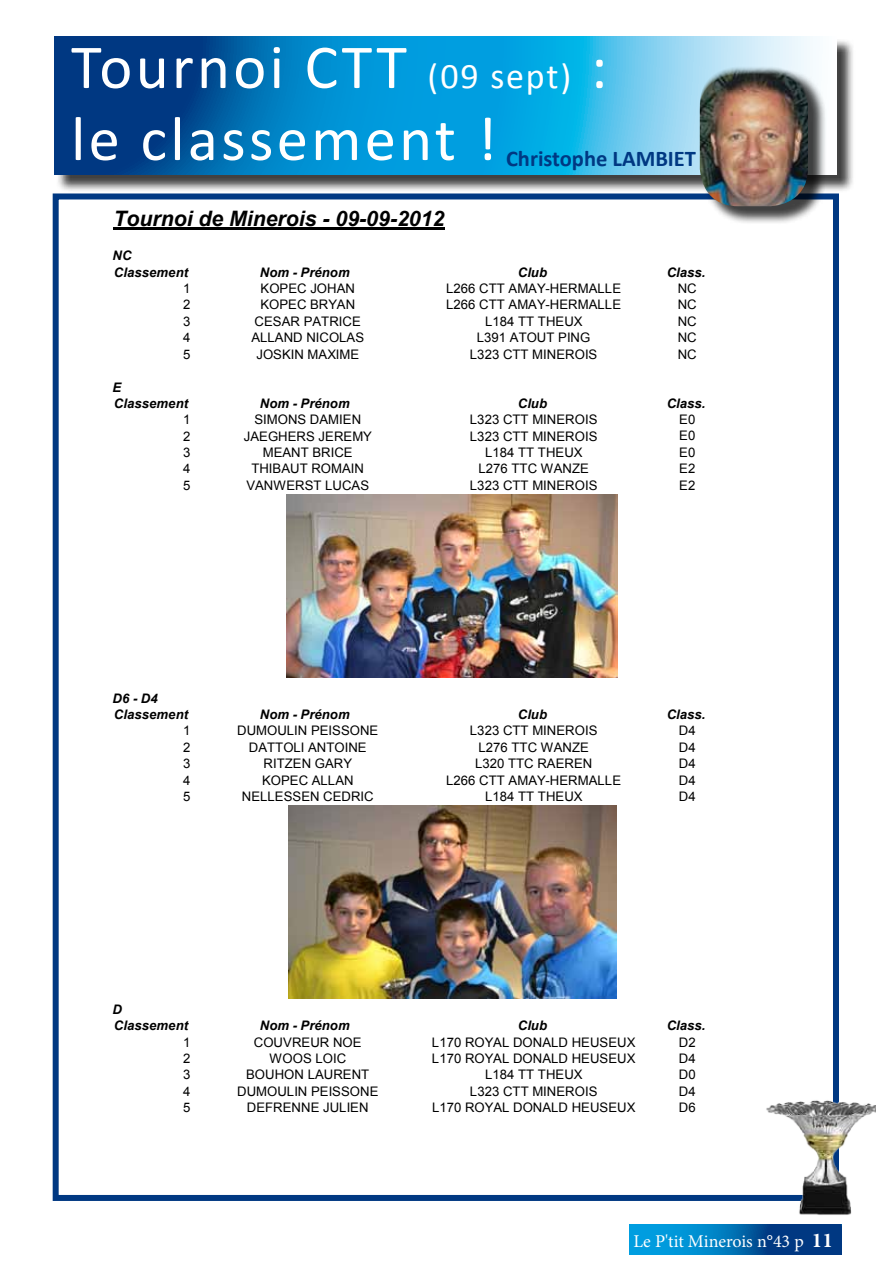
<style>
.page{position:relative;width:893px;height:1263px;background:#fff}
.page>*{position:absolute;margin:0;border:0;box-sizing:border-box;transform-origin:0 0}
.t1{font:63px/72px "Calibri";letter-spacing:.05em;color:#fff}
.t2{font:700 22.5px "Calibri";color:#003882}
.t3{font:italic 700 21.3px "Arial";color:#000}
.t4{font:18px "Minion Pro";letter-spacing:-.005em;color:#fff}
.t5{font:13.2px "Arial";letter-spacing:.005em;color:#000}
.t6{font:italic 700 13.2px/16.4px "Arial";letter-spacing:.005em;color:#000}
.s1{font-size:36px}
.s2{font-weight:700;font-size:21px}
</style>
<div class="page">
<svg style="left:629px;top:1225px;width:213px;height:29px;background:#0068ae"></svg>
<div style="left:56px;top:39px;width:799px;height:154px;background:#000;opacity:.75"></div>
<svg style="left:54px;top:36px;width:782px;height:138px;background:#1f8ec8"></svg>
<div style="left:53px;top:193px;width:786px;height:1008px;border:6px solid #003882"></div>
<div style="left:702px;top:68px;width:125px;height:157px;background:#000;opacity:.75"></div>
<img style="left:700px;top:66px;width:108px;height:140px">
<img style="left:763px;top:1091px;width:113px;height:124px">
<hr style="left:114px;top:228px;width:331px;height:2px;background:#000">
<img style="left:286px;top:494px;width:331px;height:184px">
<img style="left:288px;top:806px;width:328px;height:192px">
<h1 class="t1" style="left:71px;top:31px;width:538px">Tournoi CTT <span class="s1">(09 sept)</span> : le classement !</h1>
<h2 class="t2" style="left:506px;top:144px;width:192px">Christophe LAMBIET</h2>
<h3 class="t3" style="left:114px;top:204px;width:332px">Tournoi de Minerois - 09-09-2012</h3>
<p class="t6" style="left:113px;top:248px;width:77px">NC<br>Classement</p>
<p class="t6" style="left:260px;top:264px;width:91px">Nom - Prénom</p>
<p class="t6" style="left:518px;top:264px;width:31px">Club</p>
<p class="t6" style="left:667px;top:264px;width:40px">Class.</p>
<p class="t5" style="left:183px;top:280px;width:9px">1</p>
<p class="t5" style="left:261px;top:280px;width:96px">KOPEC JOHAN</p>
<p class="t5" style="left:446px;top:280px;width:176px">L266 CTT AMAY-HERMALLE</p>
<p class="t5" style="left:678px;top:280px;width:21px">NC</p>
<p class="t5" style="left:183px;top:296px;width:9px">2</p>
<p class="t5" style="left:260px;top:296px;width:96px">KOPEC BRYAN</p>
<p class="t5" style="left:446px;top:296px;width:176px">L266 CTT AMAY-HERMALLE</p>
<p class="t5" style="left:678px;top:296px;width:21px">NC</p>
<p class="t5" style="left:183px;top:312px;width:9px">3</p>
<p class="t5" style="left:255px;top:312px;width:108px">CESAR PATRICE</p>
<p class="t5" style="left:485px;top:312px;width:99px">L184 TT THEUX</p>
<p class="t5" style="left:678px;top:312px;width:21px">NC</p>
<p class="t5" style="left:183px;top:329px;width:9px">4</p>
<p class="t5" style="left:251px;top:329px;width:114px">ALLAND NICOLAS</p>
<p class="t5" style="left:477px;top:329px;width:115px">L391 ATOUT PING</p>
<p class="t5" style="left:678px;top:329px;width:21px">NC</p>
<p class="t5" style="left:183px;top:345px;width:9px">5</p>
<p class="t5" style="left:256px;top:345px;width:104px">JOSKIN MAXIME</p>
<p class="t5" style="left:470px;top:345px;width:129px">L323 CTT MINEROIS</p>
<p class="t5" style="left:678px;top:345px;width:21px">NC</p>
<p class="t6" style="left:113px;top:379px;width:77px">E<br>Classement</p>
<p class="t6" style="left:260px;top:395px;width:91px">Nom - Prénom</p>
<p class="t6" style="left:518px;top:395px;width:31px">Club</p>
<p class="t6" style="left:667px;top:395px;width:40px">Class.</p>
<p class="t5" style="left:183px;top:411px;width:9px">1</p>
<p class="t5" style="left:254px;top:411px;width:108px">SIMONS DAMIEN</p>
<p class="t5" style="left:470px;top:411px;width:129px">L323 CTT MINEROIS</p>
<p class="t5" style="left:679px;top:411px;width:18px">E0</p>
<p class="t5" style="left:183px;top:427px;width:9px">2</p>
<p class="t5" style="left:244px;top:427px;width:130px">JAEGHERS JEREMY</p>
<p class="t5" style="left:470px;top:427px;width:129px">L323 CTT MINEROIS</p>
<p class="t5" style="left:679px;top:427px;width:18px">E0</p>
<p class="t5" style="left:183px;top:444px;width:9px">3</p>
<p class="t5" style="left:263px;top:444px;width:92px">MEANT BRICE</p>
<p class="t5" style="left:485px;top:444px;width:99px">L184 TT THEUX</p>
<p class="t5" style="left:679px;top:444px;width:18px">E0</p>
<p class="t5" style="left:183px;top:460px;width:9px">4</p>
<p class="t5" style="left:251px;top:460px;width:114px">THIBAUT ROMAIN</p>
<p class="t5" style="left:478px;top:460px;width:112px">L276 TTC WANZE</p>
<p class="t5" style="left:679px;top:460px;width:18px">E2</p>
<p class="t5" style="left:183px;top:476px;width:9px">5</p>
<p class="t5" style="left:246px;top:476px;width:124px">VANWERST LUCAS</p>
<p class="t5" style="left:470px;top:476px;width:129px">L323 CTT MINEROIS</p>
<p class="t5" style="left:679px;top:476px;width:18px">E2</p>
<p class="t6" style="left:113px;top:690px;width:77px">D6 - D4<br>Classement</p>
<p class="t6" style="left:260px;top:706px;width:91px">Nom - Prénom</p>
<p class="t6" style="left:518px;top:706px;width:31px">Club</p>
<p class="t6" style="left:667px;top:706px;width:40px">Class.</p>
<p class="t5" style="left:183px;top:722px;width:9px">1</p>
<p class="t5" style="left:237px;top:722px;width:143px">DUMOULIN PEISSONE</p>
<p class="t5" style="left:470px;top:722px;width:129px">L323 CTT MINEROIS</p>
<p class="t5" style="left:679px;top:722px;width:18px">D4</p>
<p class="t5" style="left:183px;top:738px;width:9px">2</p>
<p class="t5" style="left:249px;top:738px;width:119px">DATTOLI ANTOINE</p>
<p class="t5" style="left:478px;top:738px;width:112px">L276 TTC WANZE</p>
<p class="t5" style="left:679px;top:738px;width:18px">D4</p>
<p class="t5" style="left:183px;top:755px;width:9px">3</p>
<p class="t5" style="left:264px;top:755px;width:90px">RITZEN GARY</p>
<p class="t5" style="left:475px;top:755px;width:119px">L320 TTC RAEREN</p>
<p class="t5" style="left:679px;top:755px;width:18px">D4</p>
<p class="t5" style="left:183px;top:771px;width:9px">4</p>
<p class="t5" style="left:262px;top:771px;width:93px">KOPEC ALLAN</p>
<p class="t5" style="left:446px;top:771px;width:176px">L266 CTT AMAY-HERMALLE</p>
<p class="t5" style="left:679px;top:771px;width:18px">D4</p>
<p class="t5" style="left:183px;top:788px;width:9px">5</p>
<p class="t5" style="left:242px;top:788px;width:133px">NELLESSEN CEDRIC</p>
<p class="t5" style="left:485px;top:788px;width:99px">L184 TT THEUX</p>
<p class="t5" style="left:679px;top:788px;width:18px">D4</p>
<p class="t6" style="left:113px;top:1001px;width:77px">D<br>Classement</p>
<p class="t6" style="left:260px;top:1018px;width:91px">Nom - Prénom</p>
<p class="t6" style="left:518px;top:1018px;width:31px">Club</p>
<p class="t6" style="left:667px;top:1018px;width:40px">Class.</p>
<p class="t5" style="left:183px;top:1033px;width:9px">1</p>
<p class="t5" style="left:254px;top:1033px;width:109px">COUVREUR NOE</p>
<p class="t5" style="left:432px;top:1033px;width:205px">L170 ROYAL DONALD HEUSEUX</p>
<p class="t5" style="left:679px;top:1033px;width:18px">D2</p>
<p class="t5" style="left:183px;top:1050px;width:9px">2</p>
<p class="t5" style="left:270px;top:1050px;width:78px">WOOS LOIC</p>
<p class="t5" style="left:432px;top:1050px;width:205px">L170 ROYAL DONALD HEUSEUX</p>
<p class="t5" style="left:679px;top:1050px;width:18px">D4</p>
<p class="t5" style="left:183px;top:1066px;width:9px">3</p>
<p class="t5" style="left:246px;top:1066px;width:125px">BOUHON LAURENT</p>
<p class="t5" style="left:485px;top:1066px;width:99px">L184 TT THEUX</p>
<p class="t5" style="left:679px;top:1066px;width:18px">D0</p>
<p class="t5" style="left:183px;top:1082px;width:9px">4</p>
<p class="t5" style="left:237px;top:1082px;width:143px">DUMOULIN PEISSONE</p>
<p class="t5" style="left:470px;top:1082px;width:129px">L323 CTT MINEROIS</p>
<p class="t5" style="left:679px;top:1082px;width:18px">D4</p>
<p class="t5" style="left:183px;top:1099px;width:9px">5</p>
<p class="t5" style="left:247px;top:1099px;width:123px">DEFRENNE JULIEN</p>
<p class="t5" style="left:432px;top:1099px;width:205px">L170 ROYAL DONALD HEUSEUX</p>
<p class="t5" style="left:679px;top:1099px;width:18px">D6</p>
<h3 class="t4" style="left:633px;top:1229px;width:201px">Le P'tit Minerois n°43 p <span class="s2">11</span></h3>
</div>
